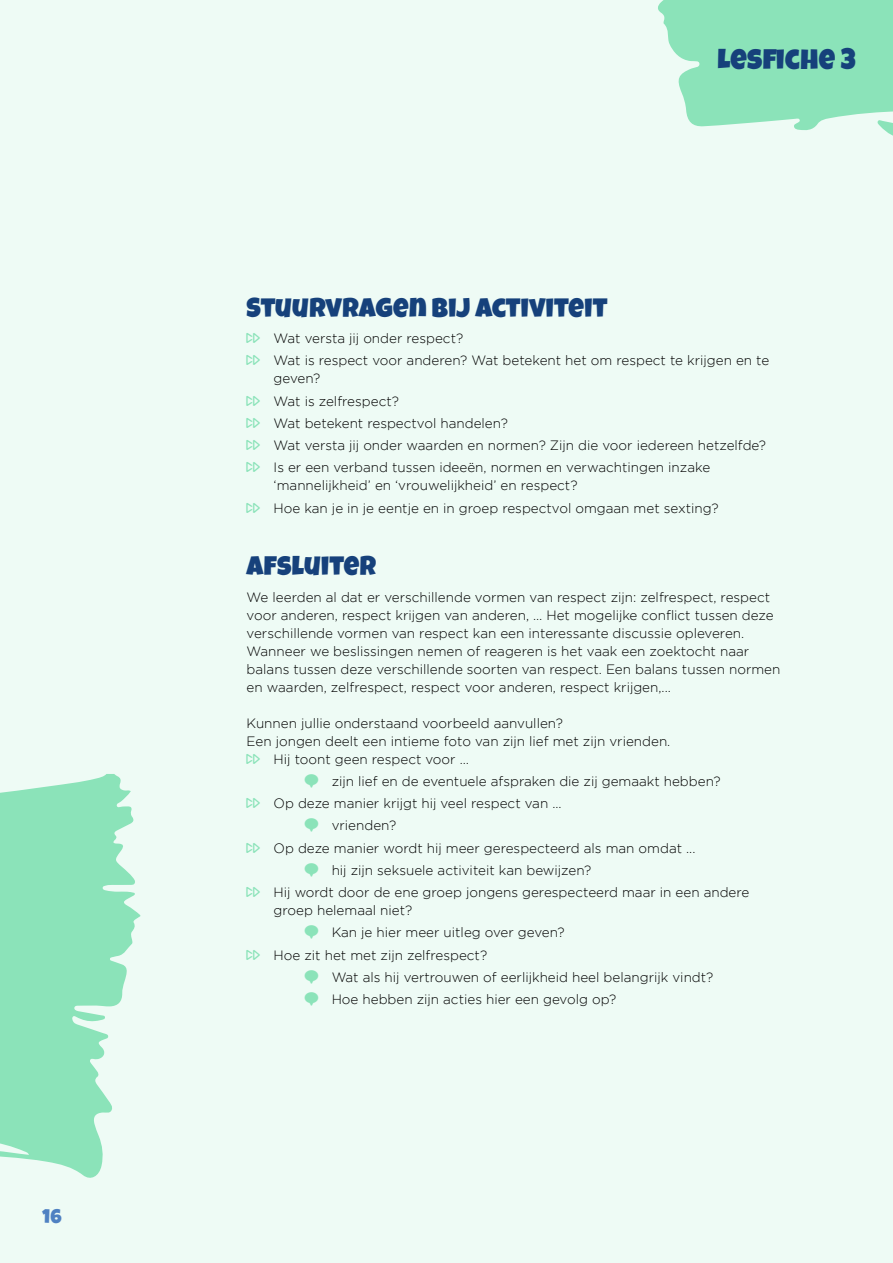
<style>
.page{position:relative;width:893px;height:1263px;background:#eefbf5}
.page>*{position:absolute;margin:0;border:0;box-sizing:border-box;transform-origin:0 0}
.t1{font:28.5px "Luckiest Guy";letter-spacing:.02em;color:#16417b}
.t2{font:27px "Luckiest Guy";letter-spacing:.01em;color:#16417b}
.t3{font:19.5px "Luckiest Guy";color:#4f81c2}
.t4{font:300 13.5px/18px "Gotham";color:#000}
.s1{color:#8be3b9}
</style>
<div class="page">
<svg style="left:658px;top:0;width:235px;height:136px"></svg>
<svg style="left:0;top:774px;width:140px;height:404px;fill:#8be3b9"></svg>
<h3 class="t3" style="left:43px;top:1203px;width:21px">16</h3>
<h1 class="t1" style="left:717px;top:40px;width:140px">LESFICHE 3</h1>
<h2 class="t2" style="left:247px;top:290px;width:362px">STUURVRAGEN BIJ ACTIVITEIT</h2>
<p class="t4" style="left:247px;top:327px;width:524px;line-height:22.2px"><span class="s1">⏩</span> Wat versta jij onder respect?<br><span class="s1">⏩</span> Wat is respect voor anderen? Wat betekent het om respect te krijgen en te</p>
<p class="t4" style="left:247px;top:367px;width:521px;line-height:22.2px;text-indent:27px">geven?<br><span class="s1">⏩</span> Wat is zelfrespect?<br><span class="s1">⏩</span> Wat betekent respectvol handelen?<br><span class="s1">⏩</span> Wat versta jij onder waarden en normen? Zijn die voor iedereen hetzelfde? <span class="s1">⏩</span> Is er een verband tussen ideeën, normen en verwachtingen inzake</p>
<p class="t4" style="left:247px;top:474px;width:474px;line-height:22.2px;text-indent:27px">‘mannelijkheid’ en ‘vrouwelijkheid’ en respect?<br><span class="s1">⏩</span> Hoe kan je in je eentje en in groep respectvol omgaan met sexting?</p>
<h2 class="t2" style="left:247px;top:548px;width:131px">AFSLUITER</h2>
<p class="t4" style="left:247px;top:588px;width:535px">We leerden al dat er verschillende vormen van respect zijn: zelfrespect, respect voor anderen, respect krijgen van anderen, … Het mogelijke conflict tussen deze verschillende vormen van respect kan een interessante discussie opleveren.<br>Wanneer we beslissingen nemen of reageren is het vaak een zoektocht naar balans tussen deze verschillende soorten van respect. Een balans tussen normen en waarden, zelfrespect, respect voor anderen, respect krijgen,...</p>
<p class="t4" style="left:247px;top:714px;width:425px">Kunnen jullie onderstaand voorbeeld aanvullen?<br>Een jongen deelt een intieme foto van zijn lief met zijn vrienden. <span class="s1">⏩</span> Hij toont geen respect voor …</p>
<p class="t4" style="left:332px;top:772px;width:391px">zijn lief en de eventuele afspraken die zij gemaakt hebben?</p>
<p class="t4" style="left:247px;top:794px;width:317px"><span class="s1">⏩</span> Op deze manier krijgt hij veel respect van ...</p>
<p class="t4" style="left:332px;top:816px;width:66px">vrienden?</p>
<p class="t4" style="left:247px;top:839px;width:450px"><span class="s1">⏩</span> Op deze manier wordt hij meer gerespecteerd als man omdat ...</p>
<p class="t4" style="left:332px;top:861px;width:261px">hij zijn seksuele activiteit kan bewijzen?</p>
<p class="t4" style="left:247px;top:883px;width:504px"><span class="s1">⏩</span> Hij wordt door de ene groep jongens gerespecteerd maar in een andere</p>
<p class="t4" style="left:274px;top:901px;width:140px">groep helemaal niet?</p>
<p class="t4" style="left:332px;top:923px;width:235px">Kan je hier meer uitleg over geven?</p>
<p class="t4" style="left:247px;top:946px;width:242px"><span class="s1">⏩</span> Hoe zit het met zijn zelfrespect?</p>
<p class="t4" style="left:332px;top:968px;width:383px">Wat als hij vertrouwen of eerlijkheid heel belangrijk vindt?</p>
<p class="t4" style="left:332px;top:990px;width:286px">Hoe hebben zijn acties hier een gevolg op?</p>
</div>
